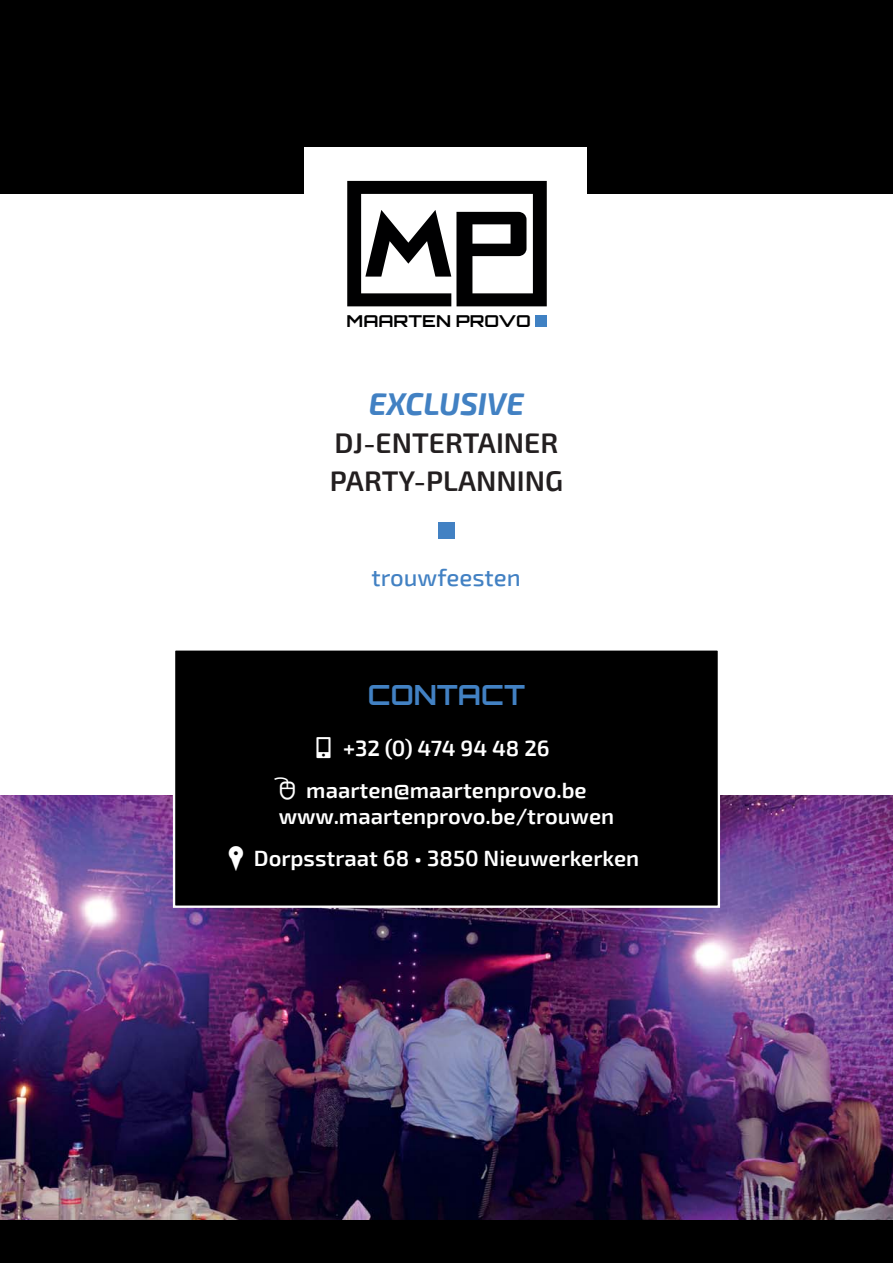
<style>
.page{position:relative;width:893px;height:1263px;background:#fff}
.page>*{position:absolute;margin:0;border:0;box-sizing:border-box;transform-origin:0 0}
.t1{font:italic 700 30.75px "Exo 2";color:#4281c3}
.t2{font:600 28.5px/38px "Exo 2";color:#231f20}
.t3{font:700 27.75px "Orbitron";color:#4281c3}
.t4{font:25.65px "Heydings Icons";color:#fff}
.t5{font:500 24px "Exo 2";color:#4281c3}
.t6{font:600 22.05px/41.5px "Exo 2";color:#fff;text-align:center}
.t7{font:700 16.35px "Orbitron";color:#000001;scale:1.1 1}
</style>
<div class="page">
<div style="left:0;top:0;width:893px;height:194px;background:#000"></div>
<div style="left:304px;top:147px;width:283px;height:214px;background:#fff"></div>
<img style="left:0;top:795px;width:893px;height:425px">
<div style="left:174px;top:649px;width:545px;height:258px;background:#000"></div>
<div style="left:173px;top:648px;width:547px;height:260px;border:2px solid #fff"></div>
<div style="left:438px;top:523px;width:17px;height:16px;background:#4281c3"></div>
<div style="left:0;top:1220px;width:893px;height:43px;background:#000"></div>
<svg style="left:347px;top:181px;width:200px;height:125px"></svg>
<div style="left:535px;top:315px;width:12px;height:12px;background:#4081c3"></div>
<p class="t7" style="left:347px;top:314px;width:169px">MAARTEN PROVO</p>
<h1 class="t1" style="left:369px;top:384px;width:157px">EXCLUSIVE</h1>
<p class="t2" style="left:330px;top:423px;width:235px">DJ-ENTERTAINER<br>PARTY-PLANNING</p>
<p class="t5" style="left:371px;top:562px;width:151px">trouwfeesten</p>
<p class="t3" style="left:368px;top:684px;width:159px">CONTACT</p>
<p class="t4" style="left:311px;top:734px;width:27px">■</p>
<p class="t6" style="left:306px;top:726px;width:282px">+32 (0) 474 94 48 26 maarten@maartenprovo.be</p>
<p class="t6" style="left:254px;top:794px;width:387px">www.maartenprovo.be/trouwen<br>Dorpsstraat 68 • 3850 Nieuwerkerken</p>
</div>
